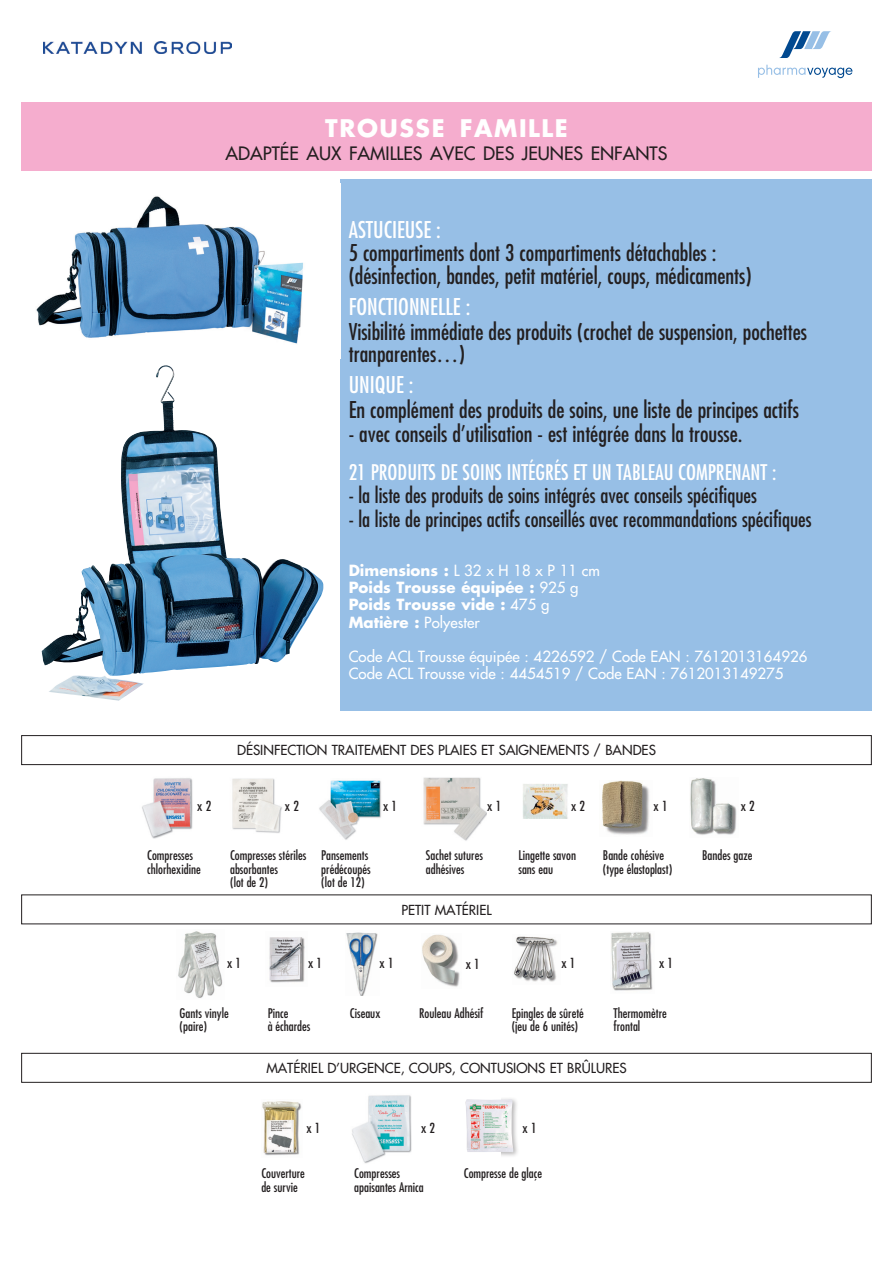
<style>
.page{position:relative;width:893px;height:1263px;background:#fff}
.page>*{position:absolute;margin:0;border:0;box-sizing:border-box;transform-origin:0 0}
.t1{font:700 23.7px "Futura";letter-spacing:.065em;color:#fff}
.t2{font:condensed 22.5px/23.1px "Futura";color:#231f20}
.t3{font:condensed 22.5px "Futura";color:#fff}
.t4{font:condensed 21px "Futura";color:#231f20}
.t5{font:condensed 21px "Futura";color:#fff}
.t6{font:18px "Futura";color:#231f20}
.t7{font:15px/17.1px "Futura";color:#fff}
.t8{font:700 15px/17.1px "Futura";color:#fff}
.t9{font:13.5px "Futura";color:#231f20}
.t10{font:condensed 13.5px "Futura";color:#231f20}
.t11{font:condensed 13.05px/13.5px "Futura";color:#231f20}
.s1{font-weight:400}
</style>
<div class="page">
<img style="left:523px;top:784px;width:45px;height:35px">
<div style="left:21px;top:179px;width:851px;height:532px;background:#97bfe6"></div>
<div style="left:21px;top:102px;width:851px;height:68px;background:#f5adce"></div>
<div style="left:12px;top:171px;width:328px;height:191px;background:#fff"></div>
<img style="left:36px;top:196px;width:267px;height:148px">
<svg style="left:21px;top:362px;width:319px;height:349px;fill:#fff"></svg>
<img style="left:81px;top:365px;width:92px;height:229px">
<div style="left:21px;top:1053px;width:851px;height:30px;border:1px solid #231f20"></div>
<div style="left:21px;top:735px;width:851px;height:30px;border:1px solid #231f20"></div>
<img style="left:690px;top:778px;width:47px;height:57px">
<img style="left:142px;top:778px;width:51px;height:61px">
<img style="left:602px;top:780px;width:47px;height:55px">
<img style="left:319px;top:780px;width:62px;height:60px">
<img style="left:232px;top:778px;width:50px;height:55px">
<img style="left:423px;top:777px;width:63px;height:64px">
<img style="left:346px;top:932px;width:32px;height:64px">
<img style="left:514px;top:936px;width:44px;height:46px">
<img style="left:269px;top:937px;width:36px;height:46px">
<img style="left:422px;top:934px;width:38px;height:53px">
<img style="left:178px;top:931px;width:45px;height:67px">
<img style="left:611px;top:932px;width:42px;height:59px">
<img style="left:352px;top:1095px;width:60px;height:68px">
<div style="left:501px;top:1097px;width:19px;height:62px;background:#231f20;opacity:.35"></div>
<img style="left:465px;top:1099px;width:48px;height:53px">
<svg style="left:758px;top:65px;width:94px;height:13px"></svg>
<svg style="left:779px;top:31px;width:52px;height:27px"></svg>
<img style="left:44px;top:42px;width:187px;height:12px">
<img style="left:262px;top:1101px;width:40px;height:55px">
<h1 class="t1" style="left:325px;top:112px;width:244px">TROUSSE FAMILLE</h1>
<h3 class="t6" style="left:226px;top:142px;width:443px">ADAPTÉE AUX FAMILLES AVEC DES JEUNES ENFANTS</h3>
<h2 class="t3" style="left:349px;top:215px;width:94px">ASTUCIEUSE :</h2>
<h2 class="t2" style="left:349px;top:240px;width:404px">5 compartiments dont 3 compartiments détachables : (désinfection, bandes, petit matériel, coups, médicaments)</h2>
<h2 class="t3" style="left:349px;top:292px;width:123px">FONCTIONNELLE :</h2>
<h2 class="t2" style="left:349px;top:319px;width:460px;line-height:22.5px">Visibilité immédiate des produits (crochet de suspension, pochettes tranparentes…)</h2>
<h2 class="t3" style="left:349px;top:370px;width:66px">UNIQUE :</h2>
<h2 class="t2" style="left:349px;top:397px;width:452px">En complément des produits de soins, une liste de principes actifs</h2>
<h2 class="t2" style="left:349px;top:422px;width:395px">- avec conseils d’utilisation - est intégrée dans la trousse.</h2>
<h3 class="t5" style="left:349px;top:459px;width:429px">21 PRODUITS DE SOINS INTÉGRÉS ET UN TABLEAU COMPRENANT :</h3>
<h3 class="t4" style="left:349px;top:482px;width:410px">- la liste des produits de soins intégrés avec conseils spécifiques</h3>
<h3 class="t4" style="left:349px;top:505px;width:464px">- la liste de principes actifs conseillés avec recommandations spécifiques</h3>
<p class="t8" style="left:349px;top:562px;width:253px">Dimensions : <span class="s1">L 32 x H 18 x P 11 cm<br></span>Poids Trousse équipée : <span class="s1">925 g<br></span>Poids Trousse vide : <span class="s1">475 g<br></span>Matière : <span class="s1">Polyester</span></p>
<p class="t7" style="left:349px;top:648px;width:460px">Code ACL Trousse équipée : 4226592 / Code EAN : 7612013164926<br>Code ACL Trousse vide : 4454519 / Code EAN : 7612013149275</p>
<p class="t9" style="left:237px;top:742px;width:420px">DÉSINFECTION TRAITEMENT DES PLAIES ET SAIGNEMENTS / BANDES</p>
<p class="t10" style="left:197px;top:797px;width:15px">x 2</p>
<p class="t10" style="left:285px;top:797px;width:15px">x 2</p>
<p class="t10" style="left:383px;top:797px;width:15px">x 1</p>
<p class="t10" style="left:654px;top:797px;width:15px">x 1</p>
<p class="t10" style="left:741px;top:797px;width:15px">x 2</p>
<p class="t11" style="left:426px;top:848px;width:58px">Sachet sutures adhésives</p>
<p class="t10" style="left:571px;top:797px;width:15px">x 2</p>
<p class="t10" style="left:487px;top:797px;width:15px">x 1</p>
<p class="t11" style="left:147px;top:848px;width:55px">Compresses chlorhexidine</p>
<p class="t11" style="left:230px;top:848px;width:78px">Compresses stériles absorbantes<br>(lot de 2)</p>
<p class="t11" style="left:603px;top:848px;width:71px">Bande cohésive (type élastoplast)</p>
<p class="t11" style="left:321px;top:848px;width:49px">Pansements</p>
<p class="t11" style="left:702px;top:848px;width:52px">Bandes gaze</p>
<p class="t11" style="left:321px;top:862px;width:51px">prédécoupés (lot de 12)</p>
<p class="t11" style="left:518px;top:848px;width:59px">Lingette savon sans eau</p>
<p class="t9" style="left:401px;top:901px;width:92px">PETIT MATÉRIEL</p>
<p class="t10" style="left:227px;top:954px;width:15px">x 1</p>
<p class="t10" style="left:308px;top:954px;width:15px">x 1</p>
<p class="t10" style="left:380px;top:954px;width:15px">x 1</p>
<p class="t10" style="left:466px;top:955px;width:15px">x 1</p>
<p class="t10" style="left:561px;top:954px;width:15px">x 1</p>
<p class="t11" style="left:180px;top:1006px;width:51px">Gants vinyle (paire)</p>
<p class="t11" style="left:268px;top:1006px;width:44px">Pince<br>à échardes</p>
<p class="t11" style="left:350px;top:1006px;width:32px">Ciseaux</p>
<p class="t11" style="left:419px;top:1006px;width:66px">Rouleau Adhésif</p>
<p class="t11" style="left:512px;top:1006px;width:74px">Epingles de sûreté (jeu de 6 unités)</p>
<p class="t10" style="left:659px;top:954px;width:15px">x 1</p>
<p class="t11" style="left:613px;top:1006px;width:55px">Thermomètre frontal</p>
<p class="t9" style="left:266px;top:1059px;width:362px">MATÉRIEL D’URGENCE, COUPS, CONTUSIONS ET BRÛLURES</p>
<p class="t10" style="left:306px;top:1119px;width:15px">x 1</p>
<p class="t11" style="left:261px;top:1166px;width:45px">Couverture de survie</p>
<p class="t10" style="left:421px;top:1119px;width:15px">x 2</p>
<p class="t10" style="left:523px;top:1119px;width:15px">x 1</p>
<p class="t11" style="left:354px;top:1166px;width:71px">Compresses apaisantes Arnica</p>
<p class="t11" style="left:464px;top:1166px;width:80px">Compresse de glaçe</p>
</div>
